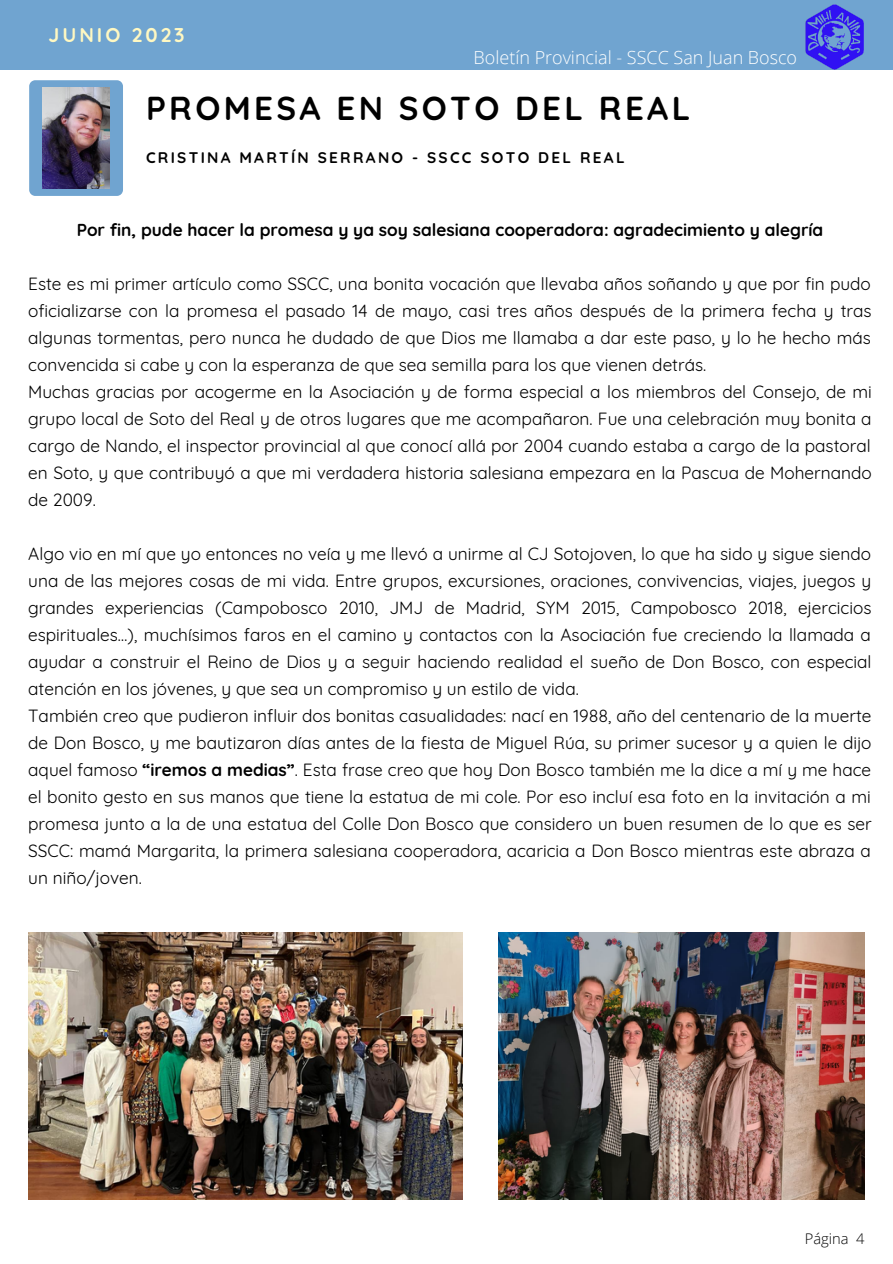
<style>
.page{position:relative;width:893px;height:1264px;background:#fff}
.page>*{position:absolute;margin:0;border:0;box-sizing:border-box;transform-origin:0 0}
.t1{font:700 33px "Quicksand";letter-spacing:.1em;color:#000}
.t2{font:700 19.8px "Quicksand";letter-spacing:.15em;color:#fff8c2}
.t3{font:300 18px "Open Sans";color:#fff}
.t4{font:17.25px/27px "Quicksand";color:#000;text-align:justify}
.t5{font:700 17.25px "Quicksand";color:#000}
.t6{font:700 15.3px "Quicksand";letter-spacing:.15em;color:#000}
.t7{font:300 14.7px "Open Sans";color:#000}
.s1{font-weight:700}
</style>
<div class="page">
<div style="left:0;top:1px;width:892px;height:69px;background:#70a4d0"></div>
<img style="left:805px;top:5px;width:59px;height:65px">
<div style="left:29px;top:80px;width:94px;height:116px;background:#70a4d0;border-radius:6px"></div>
<img style="left:28px;top:932px;width:434px;height:266px">
<img style="left:498px;top:932px;width:366px;height:266px">
<img style="left:43px;top:87px;width:66px;height:102px">
<p class="t2" style="left:49px;top:22px;width:138px">JUNIO 2023</p>
<p class="t3" style="left:473px;top:45px;width:325px">Boletín Provincial - SSCC San Juan Bosco</p>
<p class="t1" style="left:146px;top:87px;width:545px">PROMESA EN SOTO DEL REAL</p>
<p class="t6" style="left:146px;top:148px;width:480px">CRISTINA MARTÍN SERRANO - SSCC SOTO DEL REAL</p>
<p class="t5" style="left:77px;top:219px;width:748px">Por fin, pude hacer la promesa y ya soy salesiana cooperadora: agradecimiento y alegría</p>
<p class="t4" style="left:28px;top:270px;width:844px">Este es mi primer artículo como SSCC, una bonita vocación que llevaba años soñando y que por fin pudo oficializarse con la promesa el pasado 14 de mayo, casi tres años después de la primera fecha y tras algunas tormentas, pero nunca he dudado de que Dios me llamaba a dar este paso, y lo he hecho más convencida si cabe y con la esperanza de que sea semilla para los que vienen detrás.</p>
<p class="t4" style="left:28px;top:378px;width:845px">Muchas gracias por acogerme en la Asociación y de forma especial a los miembros del Consejo, de mi grupo local de Soto del Real y de otros lugares que me acompañaron. Fue una celebración muy bonita a cargo de Nando, el inspector provincial al que conocí allá por 2004 cuando estaba a cargo de la pastoral en Soto, y que contribuyó a que mi verdadera historia salesiana empezara en la Pascua de Mohernando de 2009.</p>
<p class="t4" style="left:28px;top:540px;width:844px">Algo vio en mí que yo entonces no veía y me llevó a unirme al CJ Sotojoven, lo que ha sido y sigue siendo una de las mejores cosas de mi vida. Entre grupos, excursiones, oraciones, convivencias, viajes, juegos y grandes experiencias (Campobosco 2010, JMJ de Madrid, SYM 2015, Campobosco 2018, ejercicios espirituales…), muchísimos faros en el camino y contactos con la Asociación fue creciendo la llamada a ayudar a construir el Reino de Dios y a seguir haciendo realidad el sueño de Don Bosco, con especial atención en los jóvenes, y que sea un compromiso y un estilo de vida.</p>
<p class="t4" style="left:28px;top:702px;width:844px">También creo que pudieron influir dos bonitas casualidades: nací en 1988, año del centenario de la muerte de Don Bosco, y me bautizaron días antes de la fiesta de Miguel Rúa, su primer sucesor y a quien le dijo aquel famoso <span class="s1">“iremos a medias”</span>. Esta frase creo que hoy Don Bosco también me la dice a mí y me hace el bonito gesto en sus manos que tiene la estatua de mi cole. Por eso incluí esa foto en la invitación a mi promesa junto a la de una estatua del Colle Don Bosco que considero un buen resumen de lo que es ser SSCC: mamá Margarita, la primera salesiana cooperadora, acaricia a Don Bosco mientras este abraza a un niño/joven.</p>
<p class="t7" style="left:804px;top:1227px;width:61px">Página 4</p>
</div>
